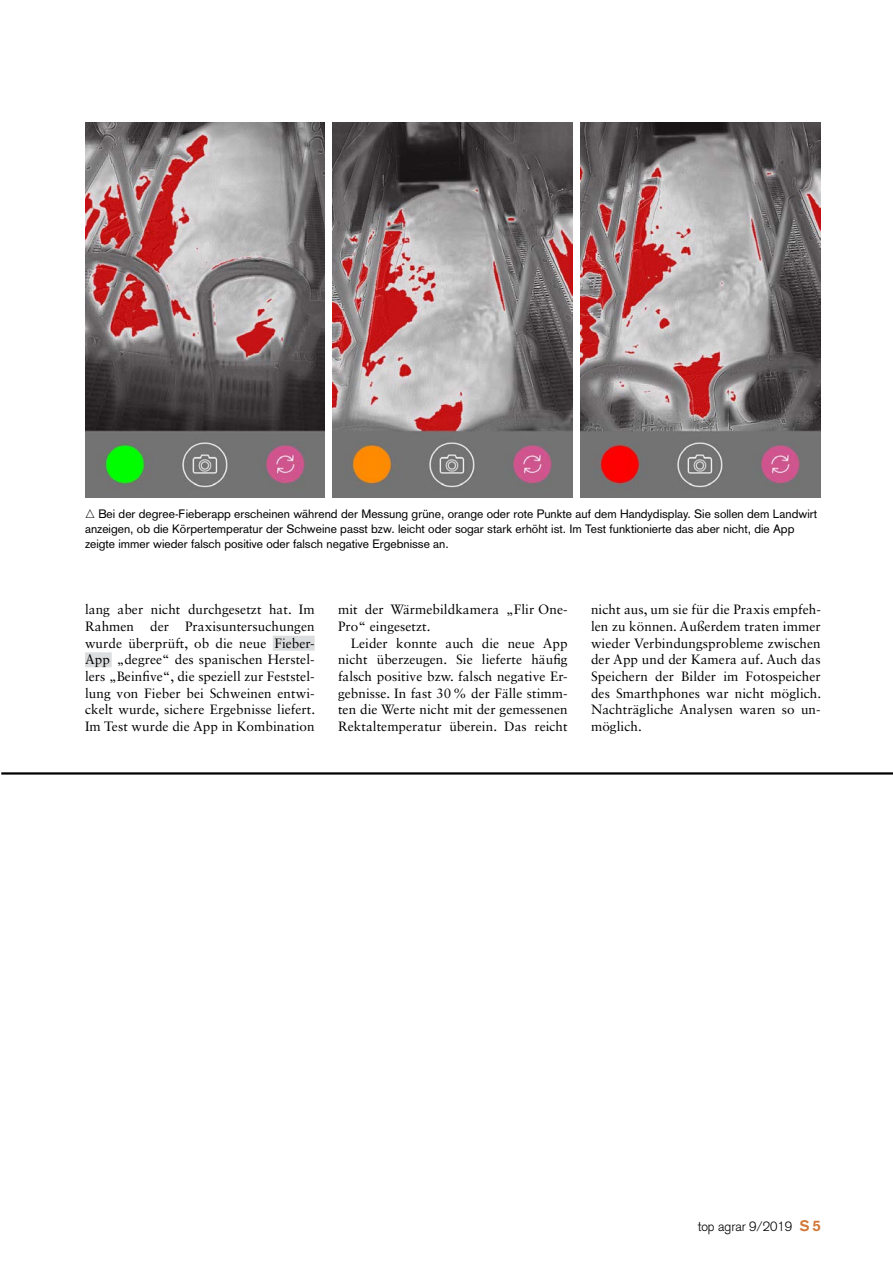
<style>
.page{position:relative;width:893px;height:1263px;background:#fff}
.page>*{position:absolute;margin:0;border:0;box-sizing:border-box;transform-origin:0 0}
.t1{font:13.5px/16.6px "Sabon LT Std";letter-spacing:.005em;color:#000;text-align:justify}
.t2{font:300 13.2px "Basic Commercial LT Pro";color:#000}
.t3{font:12px/15px "Basic Commercial LT Pro";color:#000}
.s1{font-weight:700;font-size:15px;color:#d27735}
</style>
<div class="page">
<img style="left:85px;top:122px;width:240px;height:375px">
<img style="left:333px;top:122px;width:240px;height:375px">
<img style="left:581px;top:122px;width:240px;height:375px">
<div style="left:273px;top:636px;width:42px;height:15px;background:#dcddde"></div>
<div style="left:85px;top:652px;width:27px;height:15px;background:#dcddde"></div>
<hr style="left:1px;top:772px;width:892px;height:2px;background:#000">
<p class="t3" style="left:85px;top:506px;width:734px">△ Bei der degree-Fieberapp erscheinen während der Messung grüne, orange oder rote Punkte auf dem Handydisplay. Sie sollen dem Landwirt anzeigen, ob die Körpertemperatur der Schweine passt bzw. leicht oder sogar stark erhöht ist. Im Test funktionierte das aber nicht, die App zeigte immer wieder falsch positive oder falsch negative Ergebnisse an.</p>
<p class="t1" style="left:85px;top:601px;width:232px">lang aber nicht durchgesetzt hat. Im Rahmen der Praxisuntersuchungen wurde überprüft, ob die neue Fieber-App „degree“ des spanischen Herstel&shy;lers „Beinfive“, die speziell zur Feststel&shy;lung von Fieber bei Schweinen entwi&shy;ckelt wurde, sichere Ergebnisse liefert.<br>Im Test wurde die App in Kombination</p>
<p class="t1" style="left:338px;top:601px;width:231px">mit der Wärmebildkamera „Flir One-<br>Pro“ eingesetzt.</p>
<p class="t1" style="left:338px;top:634px;width:231px;text-indent:13px">Leider konnte auch die neue App nicht überzeugen. Sie lieferte häufig falsch positive bzw. falsch negative Er&shy;gebnisse. In fast 30% der Fälle stimm&shy;ten die Werte nicht mit der gemessenen Rektaltemperatur überein. Das reicht</p>
<p class="t1" style="left:591px;top:601px;width:232px">nicht aus, um sie für die Praxis empfeh&shy;len zu können. Außerdem traten immer wieder Verbindungsprobleme zwischen der App und der Kamera auf. Auch das Speichern der Bilder im Fotospeicher des Smarthphones war nicht möglich.<br>Nachträgliche Analysen waren so un&shy;möglich.</p>
<p class="t2" style="left:698px;top:1218px;width:124px">top agrar 9/2019 <span class="s1">S 5</span></p>
</div>
